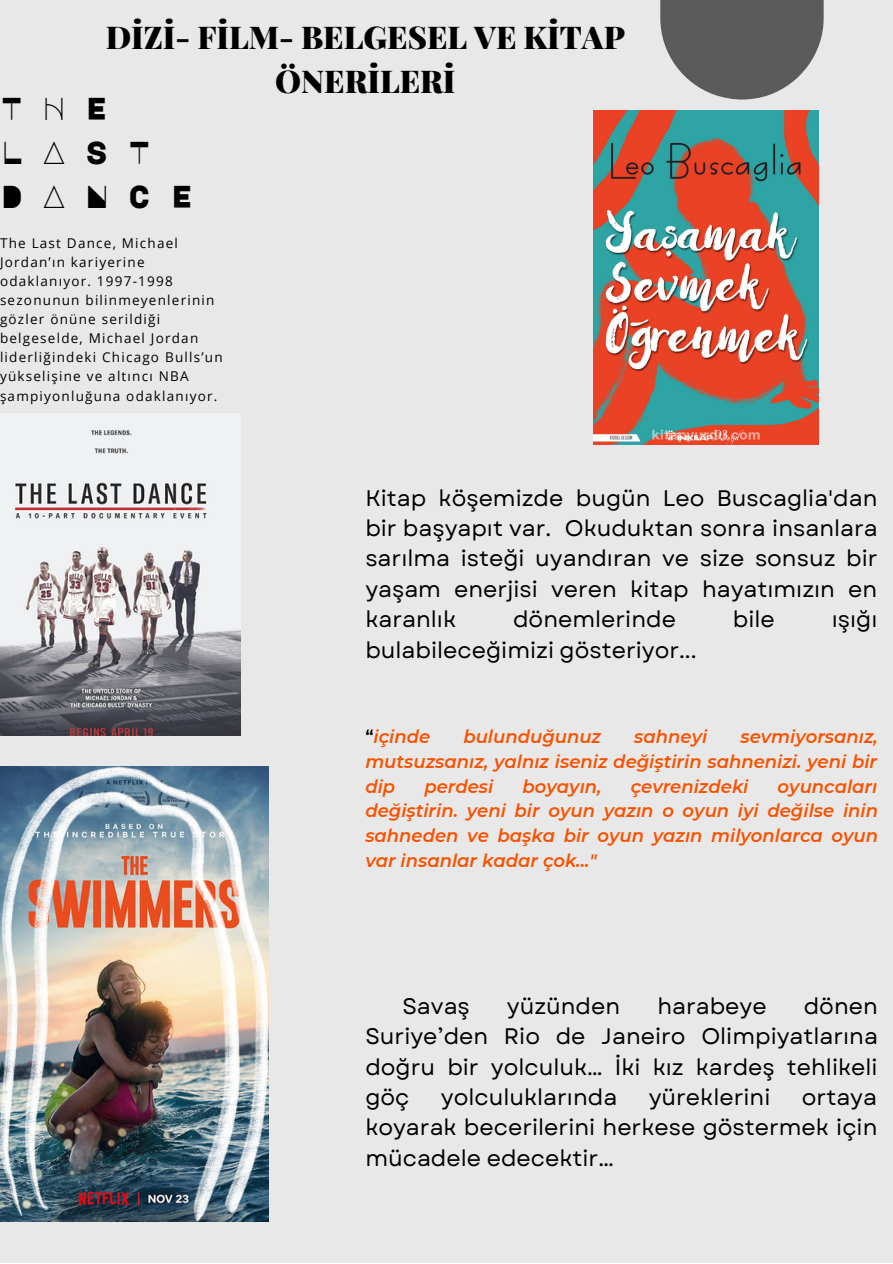
<style>
.page{position:relative;width:893px;height:1264px;background:#fff}
.page>*{position:absolute;margin:0;border:0;box-sizing:border-box;transform-origin:0 0}
.t1{font:900 31.5px/43.8px "Playfair Display";color:#000;text-align:center}
.t2{font:31.5px/43.8px "Major Mono Display";letter-spacing:.615em;color:#000}
.t3{font:22.5px/30.3px "Garet";color:#000;text-align:justify}
.t4{font:italic 600 18px/24.8px "Montserrat";color:#f85200;text-align:justify}
.t5{font:13.5px/19px "Open Sans";letter-spacing:.09em;color:#000}
.s1{font-style:normal;color:#000}
</style>
<div class="page">
<div style="left:0;top:0;width:892px;height:1262px;background:#e9e8e9"></div>
<img style="left:0;top:425px;width:241px;height:310px">
<img style="left:593px;top:111px;width:225px;height:333px">
<svg style="left:660px;top:0;width:163px;height:100px;fill:#5b5b5b"></svg>
<img style="left:0;top:766px;width:268px;height:455px">
<h1 class="t1" style="left:106px;top:14px;width:521px">DİZİ- FİLM- BELGESEL VE KİTAP<br>ÖNERİLERİ</h1>
<h1 class="t2" style="left:0;top:85px;width:195px">THE<br>LAST<br>DANCE</h1>
<p class="t5" style="left:0;top:233px;width:224px">The Last Dance, Michael<br>Jordan’ın kariyerine odaklanıyor. 1997-1998 sezonunun bilinmeyenlerinin gözler önüne serildiği belgeselde, Michael Jordan liderliğindeki Chicago Bulls’un yükselişine ve altıncı NBA şampiyonluğuna odaklanıyor.</p>
<p class="t3" style="left:365px;top:483px;width:514px">Kitap köşemizde bugün Leo Buscaglia'dan bir başyapıt var. Okuduktan sonra insanlara sarılma isteği uyandıran ve size sonsuz bir yaşam enerjisi veren kitap hayatımızın en karanlık</p>
<p class="t3" style="left:513px;top:604px;width:164px">dönemlerinde</p>
<p class="t3" style="left:732px;top:604px;width:43px">bile</p>
<p class="t3" style="left:831px;top:604px;width:47px">ışığı</p>
<p class="t3" style="left:365px;top:634px;width:332px">bulabileceğimizi gösteriyor...</p>
<p class="t4" style="left:365px;top:724px;width:514px;text-indent:375px">sevmiyorsanız, mutsuzsanız, yalnız iseniz değiştirin sahnenizi. yeni bir dip</p>
<p class="t4" style="left:365px;top:724px;width:66px"><span class="s1">“</span>içinde</p>
<p class="t4" style="left:463px;top:724px;width:139px">bulunduğunuz</p>
<p class="t4" style="left:634px;top:724px;width:74px">sahneyi</p>
<p class="t4" style="left:424px;top:773px;width:70px">perdesi</p>
<p class="t4" style="left:522px;top:773px;width:80px">boyayın,</p>
<p class="t4" style="left:630px;top:773px;width:119px">çevrenizdeki</p>
<p class="t4" style="left:365px;top:773px;width:514px;text-indent:412px">oyuncaları değiştirin. yeni bir oyun yazın o oyun iyi değilse inin sahneden ve başka bir oyun yazın milyonlarca oyun var insanlar kadar çok..."</p>
<p class="t3" style="left:365px;top:991px;width:514px;text-align:left;text-indent:438px">dönen<br>Suriye’den Rio de Janeiro Olimpiyatlarına doğru bir yolculuk… İki kız kardeş tehlikeli göç</p>
<p class="t3" style="left:402px;top:991px;width:69px">Savaş</p>
<p class="t3" style="left:507px;top:991px;width:115px">yüzünden</p>
<p class="t3" style="left:657px;top:991px;width:111px">harabeye</p>
<p class="t3" style="left:441px;top:1082px;width:178px">yolculuklarında</p>
<p class="t3" style="left:648px;top:1082px;width:120px">yüreklerini</p>
<p class="t3" style="left:365px;top:1082px;width:513px;text-indent:436px">ortaya koyarak becerilerini herkese göstermek için mücadele edecektir…</p>
</div>
